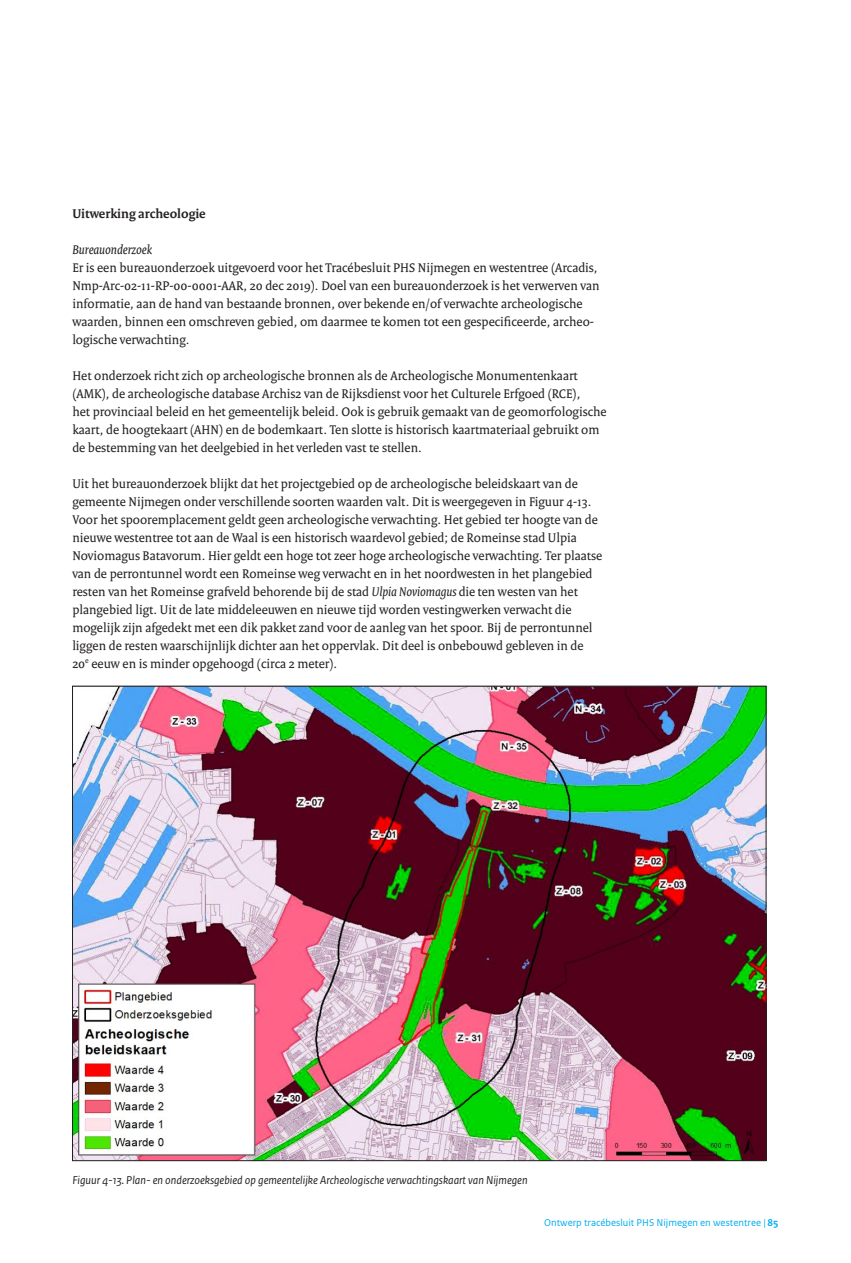
<style>
.page{position:relative;width:851px;height:1263px;background:#fff}
.page>*{position:absolute;margin:0;border:0;box-sizing:border-box;transform-origin:0 0}
._10_RO_Broodtekst{font:13.5px/18px "Rijksoverheid Serif Regular 2";color:#231f20}
.Tussenkop_nummerloos{font:700 13.5px "Rijksoverheid Serif";color:#231f20}
._06_RO_Subalineakop{font:italic 13.5px "Rijksoverheid Serif";color:#231f20}
._13_RO_Fotobijschrif{font:italic 12px "Rijksoverheid Sans Text";color:#231f20}
.t1{font:10.5px "Rijksoverheid Sans Text";color:#00aeef}
.s1{font-family:"Rijksoverheid Serif";font-style:italic}
.s2{font-weight:700}
</style>
<div class="page">
<img style="left:74px;top:688px;width:690px;height:471px">
<h3 class="Tussenkop_nummerloos" style="left:72px;top:205px;width:135px">Uitwerking archeologie</h3>
<p class="_06_RO_Subalineakop" style="left:72px;top:241px;width:81px">Bureauonderzoek</p>
<p class="_10_RO_Broodtekst" style="left:72px;top:258px;width:528px">Er is een bureauonderzoek uitgevoerd voor het Tracébesluit PHS Nijmegen en westentree (Arcadis, Nmp-Arc-02-11-RP-00-0001-AAR, 20 dec 2019). Doel van een bureauonderzoek is het verwerven van informatie, aan de hand van bestaande bronnen, over bekende en/of verwachte archeologische waarden, binnen een omschreven gebied, om daarmee te komen tot een gespecificeerde, archeo&shy;logische verwachting.</p>
<p class="_10_RO_Broodtekst" style="left:72px;top:366px;width:535px">Het onderzoek richt zich op archeologische bronnen als de Archeologische Monumentenkaart (AMK), de archeologische database Archis2 van de Rijksdienst voor het Culturele Erfgoed (RCE),<br>het provinciaal beleid en het gemeentelijk beleid. Ook is gebruik gemaakt van de geomorfologische kaart, de hoogtekaart (AHN) en de bodemkaart. Ten slotte is historisch kaartmateriaal gebruikt om de bestemming van het deelgebied in het verleden vast te stellen.</p>
<p class="_10_RO_Broodtekst" style="left:72px;top:474px;width:531px">Uit het bureauonderzoek blijkt dat het projectgebied op de archeologische beleidskaart van de gemeente Nijmegen onder verschillende soorten waarden valt. Dit is weergegeven in Figuur 4-13.<br>Voor het spooremplacement geldt geen archeologische verwachting. Het gebied ter hoogte van de nieuwe westentree tot aan de Waal is een historisch waardevol gebied; de Romeinse stad Ulpia Noviomagus Batavorum. Hier geldt een hoge tot zeer hoge archeologische verwachting. Ter plaatse van de perrontunnel wordt een Romeinse weg verwacht en in het noordwesten in het plangebied resten van het Romeinse grafveld behorende bij de stad <span class="s1">Ulpia Noviomagus</span> die ten westen van het plangebied ligt. Uit de late middeleeuwen en nieuwe tijd worden vestingwerken verwacht die mogelijk zijn afgedekt met een dik pakket zand voor de aanleg van het spoor. Bij de perrontunnel liggen de resten waarschijnlijk dichter aan het oppervlak. Dit deel is onbebouwd gebleven in de 20<sup>e</sup> eeuw en is minder opgehoogd (circa 2 meter).</p>
<p class="_13_RO_Fotobijschrif" style="left:72px;top:1173px;width:457px">Figuur 4-13. Plan- en onderzoeksgebied op gemeentelijke Archeologische verwachtingskaart van Nijmegen</p>
<p class="t1" style="left:544px;top:1216px;width:236px">Ontwerp tracébesluit PHS Nijmegen en westentree | <span class="s2">85</span></p>
</div>
